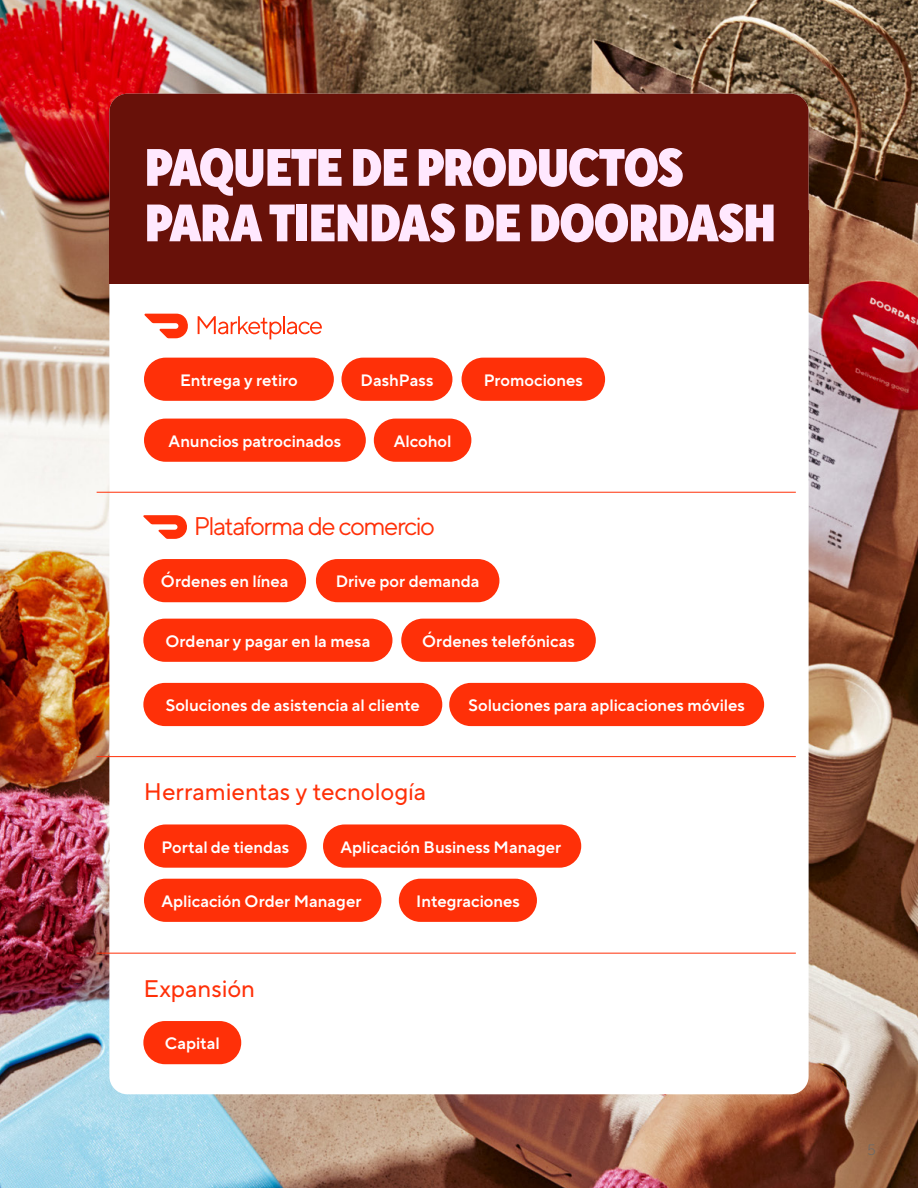
<style>
.page{position:relative;width:918px;height:1188px;background:#fff}
.page>*{position:absolute;margin:0;border:0;box-sizing:border-box;transform-origin:0 0}
.Page_Heading{font:900 52.5px/55.5px "TT Norms Pro Cond";letter-spacing:-.035em;color:#ffe8fe}
.t1{font:25.5px "TT Norms Pro";letter-spacing:-.06em;color:#ff3008}
.t2{font:24px "TT Norms Pro";letter-spacing:-.005em;color:#ff3008}
.Page_Heading-2{font:600 16.5px "TT Norms Pro";color:#fff}
.t3{font:300 15px "TT Norms";color:#696969}
</style>
<div class="page">
<img style="left:0;top:0;width:918px;height:1188px">
<div style="left:109px;top:94px;width:700px;height:1000px;background:#fff;border-radius:18px"></div>
<svg style="left:143px;top:515px;width:44px;height:24px"></svg>
<div style="left:143px;top:559px;width:163px;height:43px;background:#ff3008;border-radius:22px"></div>
<div style="left:316px;top:559px;width:183px;height:43px;background:#ff3008;border-radius:22px"></div>
<div style="left:143px;top:619px;width:249px;height:43px;background:#ff3008;border-radius:22px"></div>
<div style="left:401px;top:619px;width:195px;height:43px;background:#ff3008;border-radius:22px"></div>
<div style="left:143px;top:683px;width:299px;height:43px;background:#ff3008;border-radius:22px"></div>
<div style="left:449px;top:683px;width:315px;height:43px;background:#ff3008;border-radius:22px"></div>
<div style="left:144px;top:824px;width:163px;height:44px;background:#ff3008;border-radius:22px"></div>
<div style="left:323px;top:824px;width:258px;height:44px;background:#ff3008;border-radius:22px"></div>
<div style="left:144px;top:879px;width:237px;height:43px;background:#ff3008;border-radius:22px"></div>
<div style="left:399px;top:879px;width:138px;height:43px;background:#ff3008;border-radius:22px"></div>
<svg style="left:144px;top:314px;width:44px;height:24px"></svg>
<svg style="left:198px;top:316px;width:124px;height:23px"></svg>
<div style="left:144px;top:358px;width:190px;height:43px;background:#ff3008;border-radius:22px"></div>
<div style="left:341px;top:358px;width:111px;height:43px;background:#ff3008;border-radius:22px"></div>
<div style="left:144px;top:419px;width:222px;height:43px;background:#ff3008;border-radius:22px"></div>
<div style="left:462px;top:358px;width:143px;height:43px;background:#ff3008;border-radius:22px"></div>
<div style="left:374px;top:419px;width:97px;height:43px;background:#ff3008;border-radius:22px"></div>
<div style="left:143px;top:1021px;width:98px;height:43px;background:#ff3008;border-radius:22px"></div>
<hr style="left:97px;top:492px;width:699px;height:1px;background:#ff3008">
<hr style="left:97px;top:756px;width:699px;height:1px;background:#ff3008">
<hr style="left:97px;top:953px;width:699px;height:1px;background:#ff3008">
<div style="left:109px;top:94px;width:700px;height:190px;background:#681109;border-radius:18px"></div>
<div style="left:109px;top:210px;width:700px;height:74px;background:#681109"></div>
<p class="Page_Heading" style="left:144px;top:140px;width:634px">PAQUETE DE PRODUCTOS<br>PARA TIENDAS DE DOORDASH</p>
<p class="Page_Heading-2" style="left:180px;top:368px;width:119px">Entrega y retiro</p>
<p class="Page_Heading-2" style="left:361px;top:368px;width:74px">DashPass</p>
<p class="Page_Heading-2" style="left:169px;top:429px;width:174px">Anuncios patrocinados</p>
<p class="Page_Heading-2" style="left:394px;top:429px;width:59px">Alcohol</p>
<p class="t1" style="left:194px;top:507px;width:243px">Plataforma de comercio</p>
<p class="Page_Heading-2" style="left:484px;top:368px;width:101px">Promociones</p>
<p class="Page_Heading-2" style="left:161px;top:569px;width:129px">Órdenes en línea</p>
<p class="Page_Heading-2" style="left:336px;top:569px;width:145px">Drive por demanda</p>
<p class="Page_Heading-2" style="left:165px;top:629px;width:207px">Ordenar y pagar en la mesa</p>
<p class="Page_Heading-2" style="left:422px;top:629px;width:154px">Órdenes telefónicas</p>
<p class="Page_Heading-2" style="left:166px;top:693px;width:256px">Soluciones de asistencia al cliente</p>
<p class="Page_Heading-2" style="left:468px;top:693px;width:278px">Soluciones para aplicaciones móviles</p>
<p class="t2" style="left:144px;top:774px;width:284px">Herramientas y tecnología</p>
<p class="Page_Heading-2" style="left:161px;top:835px;width:129px">Portal de tiendas</p>
<p class="Page_Heading-2" style="left:340px;top:835px;width:222px">Aplicación Business Manager</p>
<p class="Page_Heading-2" style="left:161px;top:889px;width:202px">Aplicación Order Manager</p>
<p class="Page_Heading-2" style="left:416px;top:889px;width:105px">Integraciones</p>
<p class="t2" style="left:143px;top:971px;width:113px">Expansión</p>
<p class="Page_Heading-2" style="left:165px;top:1031px;width:56px">Capital</p>
<p class="t3" style="left:867px;top:1141px;width:10px">5</p>
</div>
